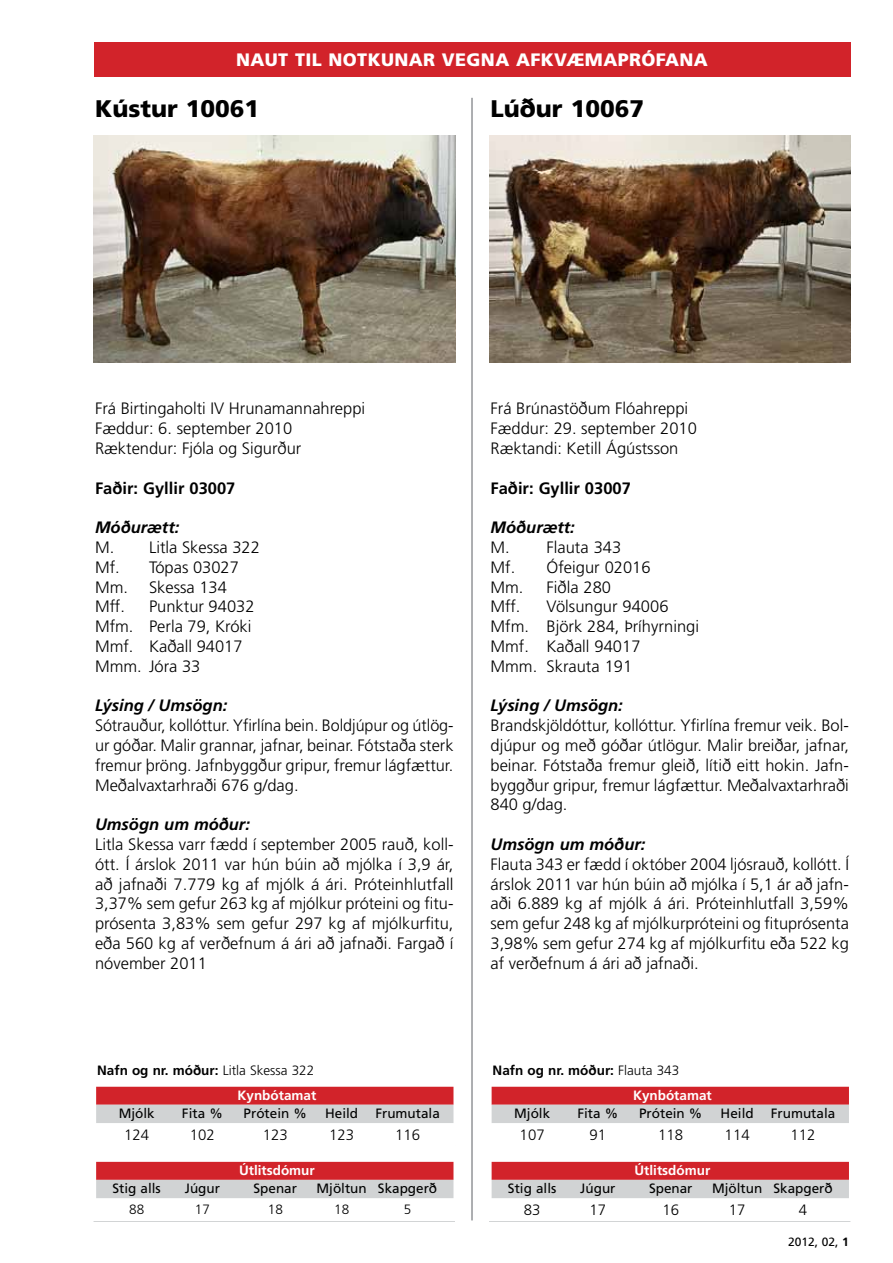
<style>
.page{position:relative;width:893px;height:1263px;background:#fff}
.page>*{position:absolute;margin:0;border:0;box-sizing:border-box;transform-origin:0 0}
.t1{font:900 24px "Frutiger LT Std";color:#000}
.t2{font:900 18px "Frutiger LT Std";letter-spacing:.02em;color:#fff}
.t3{font:300 16.5px/19.8px "Frutiger LT Std";color:#000}
.t4{font:italic 700 16.5px "Frutiger LT Std";color:#000}
.t5{font:700 16.5px "Frutiger LT Std";color:#000}
.t6{font:300 15px "Frutiger LT Std";color:#000}
.t7{font:13.5px "Frutiger LT Std";color:#000}
.t8{font:700 13.5px/24.8px "Frutiger LT Std";color:#000}
.t9{font:700 13.5px "Frutiger LT Std";color:#fff}
.t10{font:300 13.5px "Frutiger LT Std";color:#000}
.t11{font:12px "Frutiger LT Std";color:#000}
.s1{font-weight:300}
.s2{color:#fff}
.s3{font-weight:700}
</style>
<div class="page">
<hr style="left:94px;top:1220px;width:361px;height:2px;background:#d1d3d4">
<hr style="left:489px;top:1220px;width:361px;height:2px;background:#d1d3d4">
<div style="left:94px;top:43px;width:756px;height:34px;background:#d2232a"></div>
<hr style="left:471px;top:98px;width:2px;height:1122px;background:#939598">
<div style="left:492px;top:1087px;width:357px;height:18px;background:#d2232a"></div>
<div style="left:492px;top:1105px;width:357px;height:18px;background:#d1d3d4"></div>
<div style="left:492px;top:1162px;width:357px;height:18px;background:#d2232a"></div>
<div style="left:492px;top:1180px;width:357px;height:18px;background:#d1d3d4"></div>
<div style="left:96px;top:1087px;width:357px;height:18px;background:#d2232a"></div>
<div style="left:96px;top:1105px;width:357px;height:18px;background:#d1d3d4"></div>
<div style="left:96px;top:1162px;width:357px;height:18px;background:#d2232a"></div>
<div style="left:96px;top:1180px;width:357px;height:18px;background:#d1d3d4"></div>
<img style="left:489px;top:135px;width:361px;height:228px">
<img style="left:94px;top:135px;width:361px;height:228px">
<p class="t2" style="left:236px;top:49px;width:473px">NAUT TIL NOTKUNAR VEGNA AFKVÆMAPRÓFANA</p>
<h1 class="t1" style="left:95px;top:94px;width:166px">Kústur 10061</h1>
<h1 class="t1" style="left:490px;top:94px;width:155px">Lúður 10067</h1>
<p class="t3" style="left:95px;top:399px;width:272px">Frá Birtingaholti IV Hrunamannahreppi<br>Fæddur: 6. september 2010<br>Ræktendur: Fjóla og Sigurður</p>
<p class="t5" style="left:95px;top:478px;width:142px">Faðir: Gyllir 03007</p>
<p class="t4" style="left:95px;top:518px;width:86px">Móðurætt:</p>
<p class="t3" style="left:95px;top:538px;width:166px">M. -Litla Skessa 322<br>Mf. Tópas 03027<br>Mm. -Skessa 134<br>Mff.</p>
<p class="t3" style="left:95px;top:597px;width:161px;text-indent:54px">Punktur 94032<br>Mfm. -Perla 79, Króki<br>Mmf. Kaðall 94017<br>Mmm. Jóra 33</p>
<p class="t4" style="left:95px;top:696px;width:134px">Lýsing / Umsögn:</p>
<p class="t3" style="left:95px;top:716px;width:360px;text-align:justify">Sótrauður, kollóttur. Yfirlína bein. Boldjúpur og útlög&shy;ur góðar. Malir grannar, jafnar, beinar. Fótstaða sterk fremur þröng. Jafnbyggður gripur, fremur lágfættur.<br>Meðalvaxtarhraði 676 g/dag.</p>
<p class="t4" style="left:95px;top:815px;width:156px">Umsögn um móður:</p>
<p class="t3" style="left:95px;top:835px;width:360px;text-align:justify">Litla Skessa varr fædd í september 2005 rauð, koll&shy;ótt. Í árslok 2011 var hún búin að mjólka í 3,9 ár, að jafnaði 7.779 kg af mjólk á ári. Próteinhlutfall 3,37% sem gefur 263 kg af mjólkur próteini og fitu&shy;prósenta 3,83% sem gefur 297 kg af mjólkurfitu, eða 560 kg af verðefnum á ári að jafnaði. Fargað í nóvember 2011</p>
<p class="t8" style="left:97px;top:1058px;width:221px;text-align:right">Nafn og nr. móður: <span class="s1">Litla Skessa 322<br></span><span class="s2">Kynbótamat</span></p>
<p class="t7" style="left:119px;top:1105px;width:38px">Mjólk</p>
<p class="t7" style="left:182px;top:1105px;width:42px">Fita %</p>
<p class="t7" style="left:244px;top:1105px;width:65px">Prótein %</p>
<p class="t7" style="left:325px;top:1105px;width:35px">Heild</p>
<p class="t7" style="left:375px;top:1105px;width:66px">Frumutala</p>
<p class="t6" style="left:124px;top:1126px;width:27px">124</p>
<p class="t6" style="left:190px;top:1126px;width:27px">102</p>
<p class="t6" style="left:263px;top:1126px;width:27px">123</p>
<p class="t6" style="left:329px;top:1126px;width:27px">123</p>
<p class="t6" style="left:395px;top:1126px;width:27px">116</p>
<p class="t9" style="left:239px;top:1162px;width:77px">Útlitsdómur</p>
<p class="t7" style="left:112px;top:1180px;width:50px">Stig alls</p>
<p class="t7" style="left:185px;top:1180px;width:37px">Júgur</p>
<p class="t7" style="left:254px;top:1180px;width:45px">Spenar</p>
<p class="t7" style="left:317px;top:1180px;width:122px">Mjöltun Skapgerð</p>
<p class="t10" style="left:129px;top:1201px;width:17px">88</p>
<p class="t10" style="left:195px;top:1201px;width:17px">17</p>
<p class="t10" style="left:268px;top:1201px;width:17px">18</p>
<p class="t10" style="left:334px;top:1201px;width:17px">18</p>
<p class="t10" style="left:404px;top:1201px;width:9px">5</p>
<p class="t3" style="left:490px;top:399px;width:208px">Frá Brúnastöðum Flóahreppi<br>Fæddur: 29. september 2010<br>Ræktandi: Ketill Ágústsson</p>
<p class="t5" style="left:490px;top:478px;width:142px">Faðir: Gyllir 03007</p>
<p class="t4" style="left:490px;top:518px;width:86px">Móðurætt:</p>
<p class="t3" style="left:490px;top:538px;width:162px">M. -Flauta 343<br>Mf. Ófeigur 02016<br>Mm. -Fiðla 280<br>Mff.</p>
<p class="t3" style="left:490px;top:597px;width:210px;text-indent:56px">Völsungur 94006<br>Mfm. -Björk 284, Þríhyrningi<br>Mmf. Kaðall 94017<br>Mmm. -Skrauta 191</p>
<p class="t4" style="left:490px;top:696px;width:134px">Lýsing / Umsögn:</p>
<p class="t3" style="left:490px;top:716px;width:360px;text-align:justify">Brandskjöldóttur, kollóttur. Yfirlína fremur veik. Bol&shy;djúpur og með góðar útlögur. Malir breiðar, jafnar, beinar. Fótstaða fremur gleið, lítið eitt hokin. Jafn&shy;byggður gripur, fremur lágfættur. Meðalvaxtarhraði 840 g/dag.</p>
<p class="t4" style="left:490px;top:834px;width:156px">Umsögn um móður:</p>
<p class="t3" style="left:490px;top:854px;width:360px;text-align:justify">Flauta 343 er fædd í október 2004 ljósrauð, kollótt. Í árslok 2011 var hún búin að mjólka í 5,1 ár að jafn&shy;aði 6.889 kg af mjólk á ári. Próteinhlutfall 3,59% sem gefur 248 kg af mjólkurpróteini og fituprósenta 3,98% sem gefur 274 kg af mjólkurfitu eða 522 kg af verðefnum á ári að jafnaði.</p>
<p class="t8" style="left:633px;top:1058px;width:80px;text-indent:-140px">Nafn og nr. móður: <span class="s1">Flauta 343<br></span><span class="s2">Kynbótamat</span></p>
<p class="t7" style="left:514px;top:1105px;width:38px">Mjólk</p>
<p class="t7" style="left:577px;top:1105px;width:42px">Fita %</p>
<p class="t7" style="left:639px;top:1105px;width:65px">Prótein %</p>
<p class="t7" style="left:721px;top:1105px;width:35px">Heild</p>
<p class="t7" style="left:771px;top:1105px;width:66px">Frumutala</p>
<p class="t6" style="left:520px;top:1126px;width:27px">107</p>
<p class="t6" style="left:590px;top:1126px;width:18px">91</p>
<p class="t6" style="left:658px;top:1126px;width:27px">118</p>
<p class="t6" style="left:725px;top:1126px;width:27px">114</p>
<p class="t6" style="left:791px;top:1126px;width:27px">112</p>
<p class="t9" style="left:634px;top:1162px;width:77px">Útlitsdómur</p>
<p class="t7" style="left:508px;top:1180px;width:50px">Stig alls</p>
<p class="t7" style="left:580px;top:1180px;width:37px">Júgur</p>
<p class="t7" style="left:649px;top:1180px;width:45px">Spenar</p>
<p class="t7" style="left:712px;top:1180px;width:122px">Mjöltun Skapgerð</p>
<p class="t6" style="left:524px;top:1202px;width:18px">83</p>
<p class="t6" style="left:590px;top:1202px;width:18px">17</p>
<p class="t6" style="left:662px;top:1202px;width:18px">16</p>
<p class="t6" style="left:729px;top:1202px;width:18px">17</p>
<p class="t6" style="left:799px;top:1202px;width:10px">4</p>
<p class="t11" style="left:788px;top:1234px;width:62px">2012, 02, <span class="s3">1</span></p>
</div>
